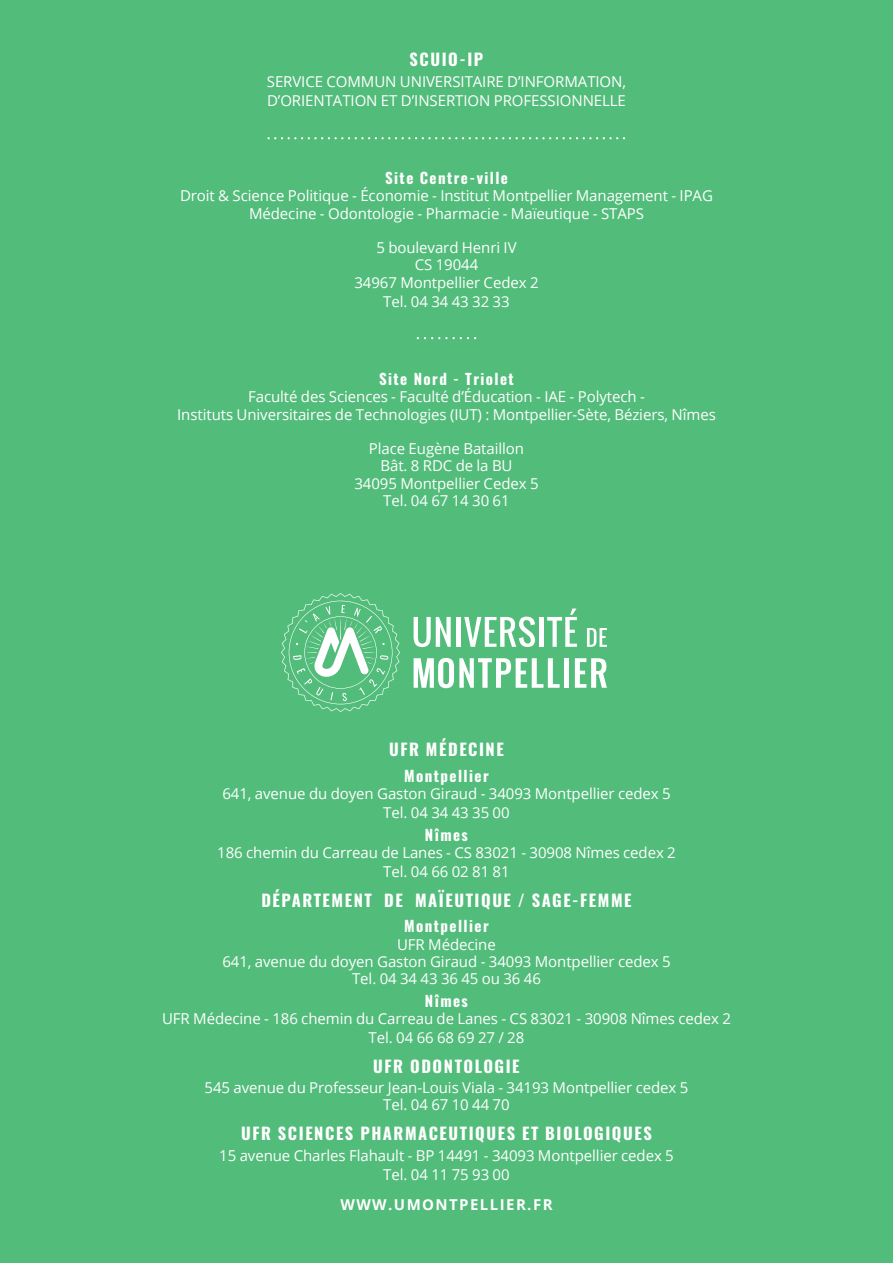
<style>
.page{position:relative;width:893px;height:1263px;background:#52bc7a}
.page>*{position:absolute;margin:0;border:0;box-sizing:border-box;transform-origin:0 0}
.t1{font:700 16.5px "Oswald";letter-spacing:.095em;color:#fff}
.t2{font:15px/17.2px "Open Sans";letter-spacing:-.005em;color:#fff;text-align:center}
.t3{font:700 15px "Oswald";letter-spacing:.095em;color:#fff}
.t4{font:700 15px "Open Sans";letter-spacing:.095em;color:#fff}
</style>
<div class="page">
<svg style="left:267px;top:137px;width:358px;height:2px"></svg>
<svg style="left:417px;top:337px;width:59px;height:2px"></svg>
<div style="left:539px;top:617px;width:5px;height:30px;background:#fff"></div>
<svg style="left:547px;top:608px;width:30px;height:39px"></svg>
<div style="left:564px;top:658px;width:5px;height:30px;background:#fff"></div>
<svg style="left:575px;top:658px;width:32px;height:30px"></svg>
<svg style="left:587px;top:628px;width:20px;height:19px"></svg>
<svg style="left:464px;top:617px;width:71px;height:30px"></svg>
<svg style="left:413px;top:617px;width:38px;height:30px"></svg>
<div style="left:456px;top:617px;width:5px;height:30px;background:#fff"></div>
<svg style="left:414px;top:658px;width:146px;height:30px"></svg>
<svg style="left:281px;top:593px;width:119px;height:119px"></svg>
<p class="t1" style="left:410px;top:53px;width:75px">SCUIO-IP</p>
<p class="t2" style="left:267px;top:71px;width:361px;line-height:19px;text-align:left">SERVICE COMMUN UNIVERSITAIRE D’INFORMATION,<br>D’ORIENTATION ET D’INSERTION PROFESSIONNELLE</p>
<p class="t3" style="left:385px;top:172px;width:124px">Site Centre-ville</p>
<p class="t2" style="left:180px;top:187px;width:534px">Droit &amp; Science Politique - Économie - Institut Montpellier Management - IPAG<br>Médecine - Odontologie - Pharmacie - Maïeutique - STAPS</p>
<p class="t2" style="left:354px;top:239px;width:186px">5 boulevard Henri IV<br>CS 19044<br>34967 Montpellier Cedex 2</p>
<p class="t2" style="left:383px;top:292px;width:128px">Tel. 04 34 43 32 33</p>
<p class="t3" style="left:379px;top:373px;width:136px">Site Nord - Triolet</p>
<p class="t2" style="left:177px;top:388px;width:540px">Faculté des Sciences - Faculté d’Éducation - IAE - Polytech -<br>Instituts Universitaires de Technologies (IUT) : Montpellier-Sète, Béziers, Nîmes</p>
<p class="t2" style="left:354px;top:440px;width:186px">Place Eugène Bataillon<br>Bât. 8 RDC de la BU<br>34095 Montpellier Cedex 5<br>Tel. 04 67 14 30 61</p>
<p class="t1" style="left:389px;top:743px;width:116px">UFR MÉDECINE</p>
<p class="t3" style="left:404px;top:769px;width:86px">Montpellier</p>
<p class="t2" style="left:222px;top:784px;width:450px;line-height:18.9px">641, avenue du doyen Gaston Giraud - 34093 Montpellier cedex 5<br>Tel. 04 34 43 35 00</p>
<p class="t3" style="left:425px;top:828px;width:45px">Nîmes</p>
<p class="t2" style="left:217px;top:843px;width:460px;line-height:18.9px">186 chemin du Carreau de Lanes - CS 83021 - 30908 Nîmes cedex 2<br>Tel. 04 66 02 81 81</p>
<p class="t1" style="left:261px;top:893px;width:372px">DÉPARTEMENT DE MAÏEUTIQUE / SAGE-FEMME</p>
<p class="t3" style="left:404px;top:920px;width:86px">Montpellier</p>
<p class="t2" style="left:222px;top:935px;width:450px">UFR Médecine<br>641, avenue du doyen Gaston Giraud - 34093 Montpellier cedex 5<br>Tel. 04 34 43 36 45 ou 36 46</p>
<p class="t3" style="left:425px;top:994px;width:45px">Nîmes</p>
<p class="t2" style="left:162px;top:1008px;width:570px;line-height:18.9px">UFR Médecine - 186 chemin du Carreau de Lanes - CS 83021 - 30908 Nîmes cedex 2<br>Tel. 04 66 68 69 27 / 28</p>
<p class="t1" style="left:373px;top:1059px;width:148px">UFR ODONTOLOGIE</p>
<p class="t2" style="left:205px;top:1079px;width:485px">545 avenue du Professeur Jean-Louis Viala - 34193 Montpellier cedex 5<br>Tel. 04 67 10 44 70</p>
<p class="t1" style="left:241px;top:1126px;width:412px">UFR SCIENCES PHARMACEUTIQUES ET BIOLOGIQUES</p>
<p class="t2" style="left:219px;top:1145px;width:456px;line-height:19px">15 avenue Charles Flahault - BP 14491 - 34093 Montpellier cedex 5<br>Tel. 04 11 75 93 00</p>
<p class="t4" style="left:340px;top:1193px;width:214px">WWW.UMONTPELLIER.FR</p>
</div>
